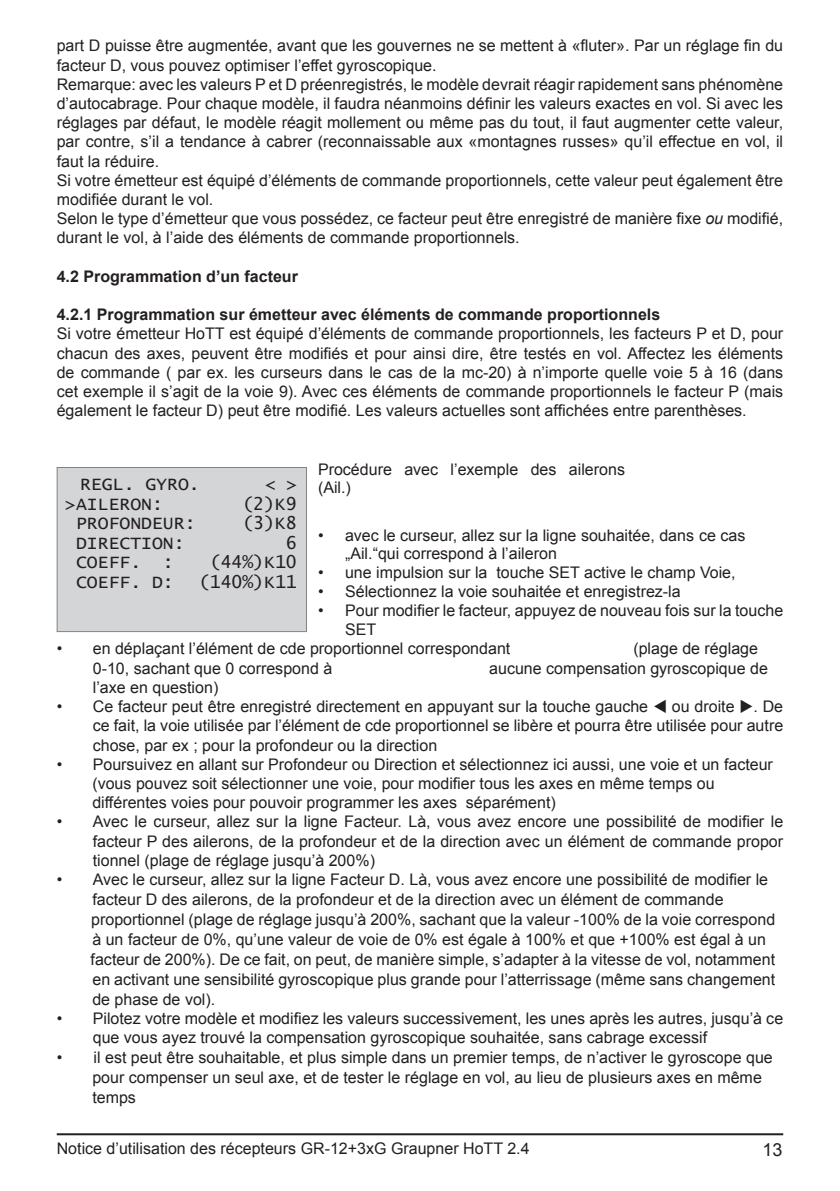
<style>
.page{position:relative;width:840px;height:1191px;background:#fff}
.page>*{position:absolute;margin:0;border:0;box-sizing:border-box;transform-origin:0 0}
.t1{font:18px/19.4px "Lucida Console";color:#231f20;text-align:right}
.t2{font:18px "Arial";color:#231f20}
.t3{font:16px/19.2px "Arial";color:#231f20}
.t4{font:700 16px "Arial";color:#231f20}
.s1{font-style:italic}
.s2{color:#d4d5d7}
</style>
<div class="page">
<hr style="left:57px;top:1133px;width:725px;height:2px;background:#231f20">
<div style="left:57px;top:467px;width:250px;height:165px;background:#d4d5d7;border:1px solid #808285"></div>
<p class="t3" style="left:57px;top:36px;width:727px">part D puisse être augmentée, avant que les gouvernes ne se mettent à «fluter». Par un réglage fin du facteur D, vous pouvez optimiser l’effet gyroscopique.<br>Remarque: avec les valeurs P et D préenregistrés, le modèle devrait réagir rapidement sans phénomène d’autocabrage. Pour chaque modèle, il faudra néanmoins définir les valeurs exactes en vol. Si avec les réglages par défaut, le modèle réagit mollement ou même pas du tout, il faut augmenter cette valeur, par contre, s’il a tendance à cabrer (reconnaissable aux «montagnes russes» qu’il effectue en vol, il faut la réduire.<br>Si votre émetteur est équipé d’éléments de commande proportionnels, cette valeur peut également être modifiée durant le vol.<br>Selon le type d’émetteur que vous possédez, ce facteur peut être enregistré de manière fixe <span class="s1">ou</span> modifié, durant le vol, à l’aide des éléments de commande proportionnels.</p>
<p class="t4" style="left:57px;top:266px;width:242px">4.2 Programmation d’un facteur</p>
<p class="t4" style="left:57px;top:304px;width:604px">4.2.1 Programmation sur émetteur avec éléments de commande proportionnels</p>
<p class="t3" style="left:57px;top:324px;width:727px;text-align:justify">Si votre émetteur HoTT est équipé d’éléments de commande proportionnels, les facteurs P et D, pour chacun des axes, peuvent être modifiés et pour ainsi dire, être testés en vol. Affectez les éléments de commande ( par ex. les curseurs dans le cas de la mc-20) à n’importe quelle voie 5 à 16 (dans cet exemple il s’agit de la voie 9). Avec ces éléments de commande proportionnels le facteur P (mais également le facteur D) peut être modifié. Les valeurs actuelles sont affichées entre parenthèses.</p>
<p class="t3" style="left:318px;top:460px;width:308px;line-height:18px">Procédure avec l’exemple des ailerons (Ail.)</p>
<p class="t3" style="left:345px;top:526px;width:401px;line-height:18.4px;text-indent:-27px">• avec le curseur, allez sur la ligne souhaitée, dans ce cas „Ail.“qui correspond à l’aileron</p>
<p class="t3" style="left:318px;top:562px;width:419px">• une impulsion sur la touche SET active le champ Voie,</p>
<p class="t3" style="left:318px;top:582px;width:364px">• Sélectionnez la voie souhaitée et enregistrez-la</p>
<p class="t3" style="left:345px;top:601px;width:439px;text-indent:-27px">• Pour modifier le facteur, appuyez de nouveau fois sur la touche<br>SET</p>
<p class="t3" style="left:57px;top:639px;width:455px">• en déplaçant l’élément de cde proportionnel correspondant</p>
<p class="t3" style="left:633px;top:639px;width:126px">(plage de réglage</p>
<p class="t3" style="left:93px;top:658px;width:241px">0-10, sachant que 0 correspond à</p>
<p class="t3" style="left:489px;top:658px;width:280px">aucune compensation gyroscopique de</p>
<p class="t3" style="left:93px;top:678px;width:127px">l’axe en question)</p>
<p class="t3" style="left:93px;top:697px;width:691px;text-align:justify;text-indent:-36px">• Ce facteur peut être enregistré directement en appuyant sur la touche gauche ▼ ou droite ◆. De ce fait, la voie utilisée par l’élément de cde proportionnel se libère et pourra être utilisée pour autre chose, par ex ; pour la profondeur ou la direction</p>
<p class="t3" style="left:92px;top:754px;width:681px;text-indent:-36px">• Poursuivez en allant sur Profondeur ou Direction et sélectionnez ici aussi, une voie et un facteur (vous pouvez soit sélectionner une voie, pour modifier tous les axes en même temps ou différentes voies pour pouvoir programmer les axes séparément)</p>
<p class="t3" style="left:93px;top:812px;width:691px;text-align:justify;text-indent:-36px">• Avec le curseur, allez sur la ligne Facteur. Là, vous avez encore une possibilité de modifier le facteur P des ailerons, de la profondeur et de la direction avec un élément de commande propor tionnel (plage de réglage jusqu’à 200%)</p>
<p class="t3" style="left:91px;top:869px;width:685px;line-height:20px;text-indent:-34px">• Avec le curseur, allez sur la ligne Facteur D. Là, vous avez encore une possibilité de modifier le facteur D des ailerons, de la profondeur et de la direction avec un élément de commande proportionnel (plage de réglage jusqu’à 200%, sachant que la valeur -100% de la voie correspond à un facteur de 0%, qu’une valeur de voie de 0% est égale à 100% et que +100% est égal à un facteur de 200%). De ce fait, on peut, de manière simple, s’adapter à la vitesse de vol, notamment en activant une sensibilité gyroscopique plus grande pour l’atterrissage (même sans changement de phase de vol).</p>
<p class="t3" style="left:93px;top:1009px;width:691px;text-indent:-36px">• Pilotez votre modèle et modifiez les valeurs successivement, les unes après les autres, jusqu’à ce que vous ayez trouvé la compensation gyroscopique souhaitée, sans cabrage excessif</p>
<p class="t3" style="left:92px;top:1048px;width:681px;line-height:20px;text-indent:-36px">• il est peut être souhaitable, et plus simple dans un premier temps, de n’activer le gyroscope que pour compenser un seul axe, et de tester le réglage en vol, au lieu de plusieurs axes en même temps</p>
<p class="t2" style="left:762px;top:1137px;width:22px">13</p>
<p class="t1" style="left:80px;top:475px;width:121px">REGL. GYRO.</p>
<p class="t1" style="left:265px;top:475px;width:34px">&lt; &gt;</p>
<p class="t1" style="left:65px;top:495px;width:99px">&gt;AILERON:</p>
<p class="t1" style="left:65px;top:514px;width:132px"><span class="s2">&gt;</span>PROFONDEUR:</p>
<p class="t1" style="left:65px;top:534px;width:121px"><span class="s2">&gt;</span>DIRECTION:</p>
<p class="t1" style="left:76px;top:553px;width:99px">COEFF. :</p>
<p class="t1" style="left:76px;top:573px;width:99px">COEFF. D:</p>
<p class="t1" style="left:199px;top:495px;width:99px">(2)K9 (3)K8<br>6 (44%)K10 (140%)K11</p>
<p class="t3" style="left:57px;top:1139px;width:474px">Notice d’utilisation des récepteurs GR-12+3xG Graupner HoTT 2.4</p>
</div>
